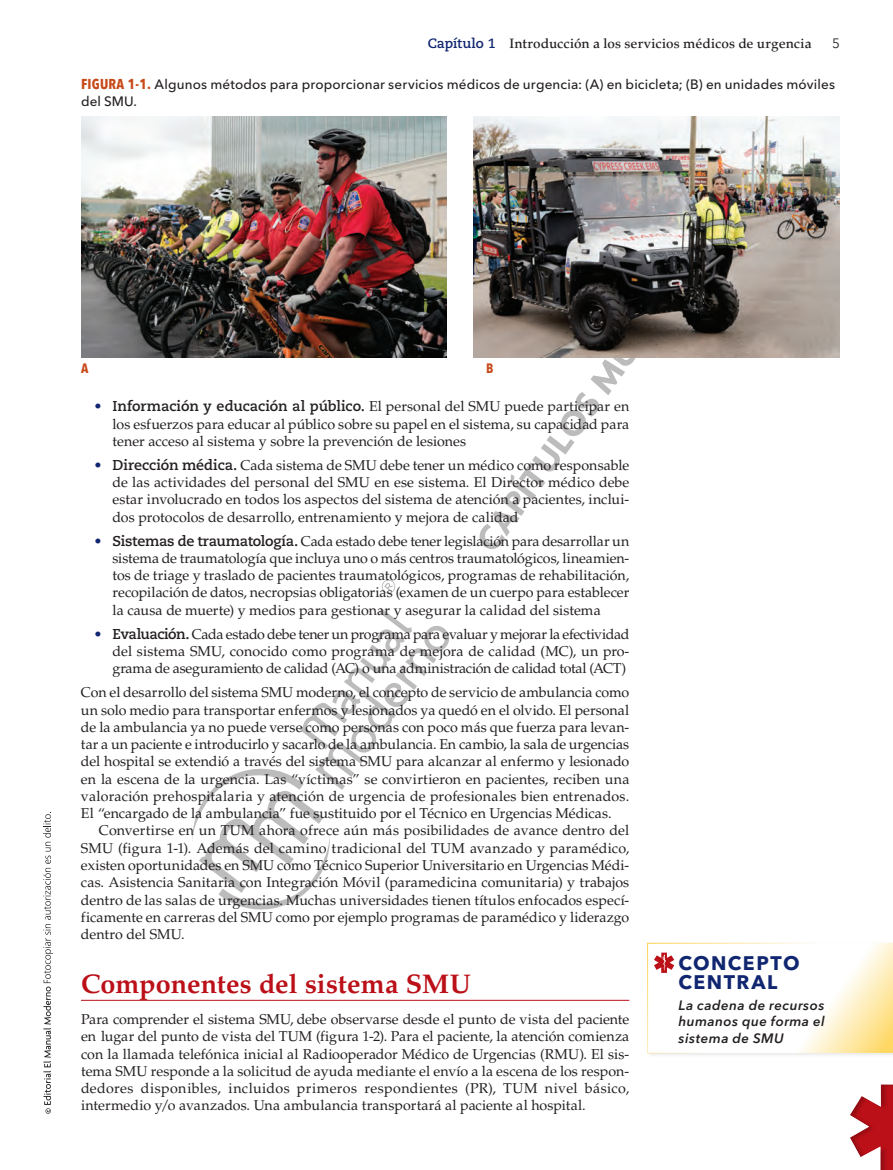
<style>
.page{position:relative;width:893px;height:1170px;background:#fff}
.page>*{position:absolute;margin:0;border:0;box-sizing:border-box;transform-origin:0 0}
.t1{font:700 27px "Palatino LT Std";letter-spacing:.005em;color:#bb1018}
.t2{font:700 19.5px/18.8px "Avenir Next LT Pro";letter-spacing:.075em;color:#112670}
.t3{font:14.25px/17.2px "Palatino LT Std";color:#231f20;text-align:justify}
.t4{font:500 13.5px/16.5px "Avenir Next LT Pro";letter-spacing:.01em;color:#231f20}
.t5{font:500 13.5px "Palatino LT Std";letter-spacing:.005em;color:#231f20}
.t6{font:italic 600 13.5px/16.5px "Avenir Next LT Pro";letter-spacing:.03em;color:#231f20;text-align:justify}
.t7{font:700 condensed 13.5px "Avenir Next LT Pro";color:#c74919}
.t8{font:13.5px "Avenir Next LT Pro";color:#231f20}
.s1{font-family:"Caecilia LT Pro 75";font-weight:700;color:#112670}
.s2{font-weight:700;font-stretch:condensed;font-size:14.25px;color:#c74919}
.s3{font-family:"Caecilia LT Pro 75";font-weight:700}
</style>
<div class="page">
<svg style="left:192px;top:608px;width:257px;height:301px"></svg>
<svg style="left:381px;top:579px;width:15px;height:15px"></svg>
<svg style="left:479px;top:358px;width:156px;height:191px"></svg>
<svg style="left:43px;top:812px;width:10px;height:301px"></svg>
<hr style="left:81px;top:999px;width:548px;height:1px;background:#bb1018">
<img style="left:473px;top:116px;width:366px;height:242px">
<img style="left:81px;top:116px;width:366px;height:242px">
<div style="left:646px;top:941px;width:247px;height:117px;background:#231f20;opacity:.1"></div>
<svg style="left:647px;top:942px;width:246px;height:111px"></svg>
<svg style="left:850px;top:1084px;width:43px;height:86px"></svg>
<p class="t5" style="left:428px;top:36px;width:386px"><span class="s1">Capítulo 1</span> Introducción a los servicios médicos de urgencia</p>
<p class="t8" style="left:832px;top:36px;width:9px">5</p>
<p class="t4" style="left:81px;top:76px;width:756px"><span class="s2">FIGURA 1-1.</span> Algunos métodos para proporcionar servicios médicos de urgencia: (A) en bicicleta; (B) en unidades móviles del SMU.</p>
<p class="t7" style="left:81px;top:360px;width:9px">A</p>
<p class="t7" style="left:486px;top:360px;width:9px">B</p>
<p class="t3" style="left:112px;top:398px;width:518px;text-indent:-18px"><span class="s1">•</span> <span class="s3">Información y educación al público.</span> El personal del SMU puede participar en los esfuerzos para educar al público sobre su papel en el sistema, su capacidad para tener acceso al sistema y sobre la prevención de lesiones</p>
<p class="t3" style="left:112px;top:456px;width:518px;text-indent:-18px"><span class="s1">•</span> <span class="s3">Dirección médica.</span> Cada sistema de SMU debe tener un médico como responsable de las actividades del personal del SMU en ese sistema. El Director médico debe estar involucrado en todos los aspectos del sistema de atención a pacientes, inclui&shy;dos protocolos de desarrollo, entrenamiento y mejora de calidad</p>
<p class="t3" style="left:112px;top:532px;width:518px;text-indent:-18px"><span class="s1">•</span> <span class="s3">Sistemas de traumatología.</span> Cada estado debe tener legislación para desarrollar un sistema de traumatología que incluya uno o más centros traumatológicos, lineamien&shy;tos de triage y traslado de pacientes traumatológicos, programas de rehabilitación, recopilación de datos, necropsias obligatorias (examen de un cuerpo para establecer la causa de muerte) y medios para gestionar y asegurar la calidad del sistema</p>
<p class="t3" style="left:112px;top:625px;width:518px;text-indent:-18px"><span class="s1">•</span> <span class="s3">Evaluación.</span> Cada estado debe tener un programa para evaluar y mejorar la efectividad del sistema SMU, conocido como programa de mejora de calidad (MC), un pro&shy;grama de aseguramiento de calidad (AC) o una administración de calidad total (ACT)</p>
<p class="t3" style="left:81px;top:684px;width:550px">Con el desarrollo del sistema SMU moderno, el concepto de servicio de ambulancia como un solo medio para transportar enfermos y lesionados ya quedó en el olvido. El personal de la ambulancia ya no puede verse como personas con poco más que fuerza para levan&shy;tar a un paciente e introducirlo y sacarlo de la ambulancia. En cambio, la sala de urgencias del hospital se extendió a través del sistema SMU para alcanzar al enfermo y lesionado en la escena de la urgencia. Las “víctimas” se convirtieron en pacientes, reciben una valoración prehospitalaria y atención de urgencia de profesionales bien entrenados.<br>El “encargado de la ambulancia” fue sustituido por el Técnico en Urgencias Médicas.</p>
<p class="t3" style="left:81px;top:822px;width:550px;text-indent:18px">Convertirse en un TUM ahora ofrece aún más posibilidades de avance dentro del SMU (figura 1-1). Además del camino tradicional del TUM avanzado y paramédico, existen oportunidades en SMU como Técnico Superior Universitario en Urgencias Médi&shy;cas. Asistencia Sanitaria con Integración Móvil (paramedicina comunitaria) y trabajos dentro de las salas de urgencias. Muchas universidades tienen títulos enfocados especí&shy;ficamente en carreras del SMU como por ejemplo programas de paramédico y liderazgo dentro del SMU.</p>
<h1 class="t1" style="left:81px;top:968px;width:391px">Componentes del sistema SMU</h1>
<p class="t3" style="left:81px;top:1010px;width:550px">Para comprender el sistema SMU, debe observarse desde el punto de vista del paciente en lugar del punto de vista del TUM (figura 1-2). Para el paciente, la atención comienza con la llamada telefónica inicial al Radiooperador Médico de Urgencias (RMU). El sis&shy;tema SMU responde a la solicitud de ayuda mediante el envío a la escena de los respon&shy;dedores disponibles, incluidos primeros respondientes (PR), TUM nivel básico, intermedio y/o avanzados. Una ambulancia transportará al paciente al hospital.</p>
<h2 class="t2" style="left:678px;top:953px;width:123px">CONCEPTO<br>CENTRAL</h2>
<p class="t6" style="left:678px;top:996px;width:148px">La cadena de recursos humanos que forma el sistema de SMU</p>
</div>
